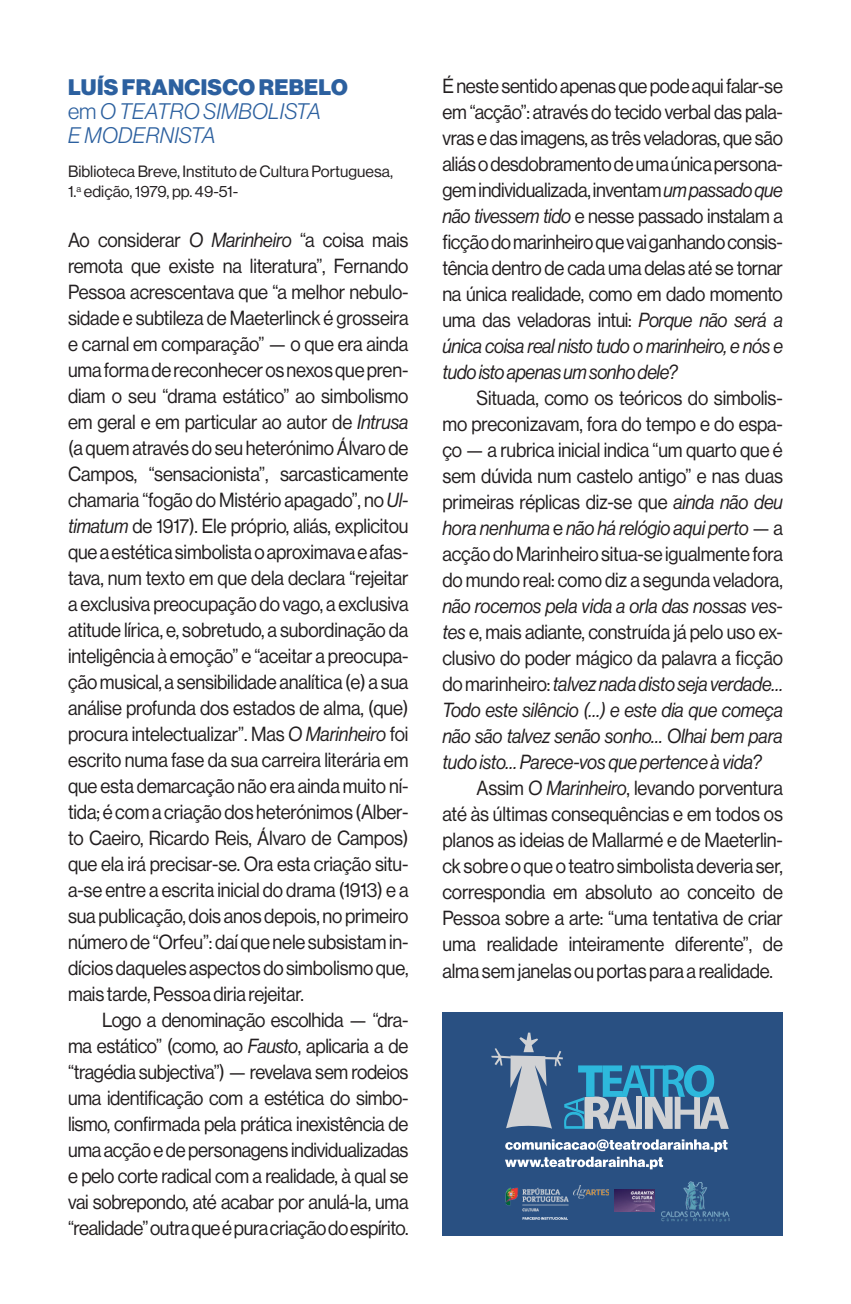
<style>
.page{position:relative;width:851px;height:1304px;background:#fff}
.page>*{position:absolute;margin:0;border:0;box-sizing:border-box;transform-origin:0 0}
.t1{font:22px/24px "N Haas Grotesk DS Pro 46 Lt It";letter-spacing:.015em;color:#2c609f}
.t2{font:22px "N Haas Grotesk DS Pro 95 Blk";letter-spacing:.015em;color:#2c609f}
.t3{font:20px/26px "N Haas Grotesk DS Pro 55 Rg";letter-spacing:-.01em;color:#231f20;text-align:justify;scale:.93 1}
.t4{font:20px/26px "N Haas Grotesk DS Pro 56 It";letter-spacing:-.01em;color:#231f20;scale:.93 1}
.t5{font:16px/20px "N Haas Grotesk DS Pro 55 Rg";color:#231f20}
.s1{font-family:"N Haas Grotesk DS Pro 45 Lt"}
.s2{font-family:"N Haas Grotesk DS Pro 56 It"}
.s3{font-family:"N Haas Grotesk DS Pro 55 Rg"}
</style>
<div class="page">
<div style="left:442px;top:1013px;width:340px;height:223px;background:#295082"></div>
<svg style="left:491px;top:1033px;width:237px;height:96px"></svg>
<svg style="left:505px;top:1139px;width:222px;height:30px"></svg>
<img style="left:661px;top:1181px;width:68px;height:40px">
<img style="left:574px;top:1185px;width:35px;height:14px">
<img style="left:505px;top:1187px;width:69px;height:25px">
<svg style="left:522px;top:1217px;width:46px;height:3px"></svg>
<img style="left:614px;top:1189px;width:40px;height:23px">
<p class="t2" style="left:68px;top:74px;width:281px">LUÍS FRANCISCO REBELO</p>
<p class="t1" style="left:68px;top:99px;width:254px"><span class="s1">em</span> O TEATRO SIMBOLISTA<br>E MODERNISTA</p>
<p class="t5" style="left:68px;top:161px;width:326px">Biblioteca Breve, Instituto de Cultura Portuguesa,<br>1.<sup>a</sup> edição, 1979, pp. 49-51-</p>
<p class="t3" style="left:68px;top:227px;width:367px">Ao considerar <span class="s2">O Marinheiro</span> “a coisa mais remota que existe na literatura”, Fernando Pessoa acrescentava que “a melhor nebulo&shy;sidade e subtileza de Maeterlinck é grosseira e carnal em comparação” — o que era ainda uma forma de reconhecer os nexos que pren&shy;diam o seu “drama estático” ao simbolismo em geral e em particular ao autor de <span class="s2">Intrusa </span>(a quem através do seu heterónimo Álvaro de Campos, “sensacionista”, sarcasticamente chamaria “fogão do Mistério apagado”, no <span class="s2">Ul&shy;timatum</span> de 1917). Ele próprio, aliás, explicitou que a estética simbolista o aproximava e afas&shy;tava, num texto em que dela declara “rejeitar a exclusiva preocupação do vago, a exclusiva atitude lírica, e, sobretudo, a subordinação da inteligência à emoção” e “aceitar a preocupa&shy;ção musical, a sensibilidade analítica (e) a sua análise profunda dos estados de alma, (que) procura intelectualizar”. Mas <span class="s2">O Marinheiro</span> foi escrito numa fase da sua carreira literária em que esta demarcação não era ainda muito ní&shy;tida; é com a criação dos heterónimos (Alber&shy;to Caeiro, Ricardo Reis, Álvaro de Campos) que ela irá precisar-se. Ora esta criação situ&shy;a-se entre a escrita inicial do drama (1913) e a sua publicação, dois anos depois, no primeiro número de “Orfeu”: daí que nele subsistam in&shy;dícios daqueles aspectos do simbolismo que, mais tarde, Pessoa diria rejeitar.</p>
<p class="t3" style="left:68px;top:1007px;width:367px;text-indent:34px">Logo a denominação escolhida — “dra&shy;ma estático” (como, ao <span class="s2">Fausto</span>, aplicaria a de “tragédia subjectiva”) — revelava sem rodeios uma identificação com a estética do simbo&shy;lismo, confirmada pela prática inexistência de uma acção e de personagens individualizadas e pelo corte radical com a realidade, à qual se vai sobrepondo, até acabar por anulá-la, uma “realidade” outra que é pura criação do espírito.</p>
<p class="t3" style="left:442px;top:74px;width:367px">É neste sentido apenas que pode aqui falar-se em “acção”: através do tecido verbal das pala&shy;vras e das imagens, as três veladoras, que são aliás o desdobramento de uma única persona&shy;gem individualizada, inventam <span class="s2">um passado que não tivessem tido</span> e nesse passado instalam a ficção do marinheiro que vai ganhando consis&shy;tência dentro de cada uma delas até se tornar na única realidade, como em dado momento uma das veladoras intui: <span class="s2">Porque não será a</span></p>
<p class="t4" style="left:442px;top:334px;width:367px">única coisa real nisto tudo o marinheiro, e nós e tudo isto apenas um sonho dele?</p>
<p class="t3" style="left:442px;top:386px;width:367px;text-indent:34px">Situada, como os teóricos do simbolis&shy;mo preconizavam, fora do tempo e do espa&shy;ço — a rubrica inicial indica “um quarto que é sem dúvida num castelo antigo” e nas duas primeiras réplicas diz-se que <span class="s2">ainda não deu</span></p>
<p class="t4" style="left:442px;top:516px;width:367px">hora nenhuma <span class="s3">e</span> não há relógio aqui perto <span class="s3">— a</span></p>
<p class="t3" style="left:442px;top:542px;width:367px">acção do Marinheiro situa-se igualmente fora do mundo real: como diz a segunda veladora,</p>
<p class="t4" style="left:442px;top:594px;width:367px">não rocemos pela vida a orla das nossas ves-</p>
<p class="t3" style="left:442px;top:620px;width:367px"><span class="s2">tes</span> e, mais adiante, construída já pelo uso ex&shy;clusivo do poder mágico da palavra a ficção</p>
<p class="t4" style="left:442px;top:672px;width:367px;text-align:justify"><span class="s3">do marinheiro:</span> talvez nada disto seja verdade… Todo este silêncio (…) e este dia que começa não são talvez senão sonho… Olhai bem para tudo isto… Parece-vos que pertence à vida?</p>
<p class="t3" style="left:442px;top:776px;width:367px;text-indent:34px">Assim <span class="s2">O Marinheiro</span>, levando porventura até às últimas consequências e em todos os planos as ideias de Mallarmé e de Maeterlin&shy;ck sobre o que o teatro simbolista deveria ser, correspondia em absoluto ao conceito de Pessoa sobre a arte: “uma tentativa de criar uma realidade inteiramente diferente”, de alma sem janelas ou portas para a realidade.</p>
</div>
